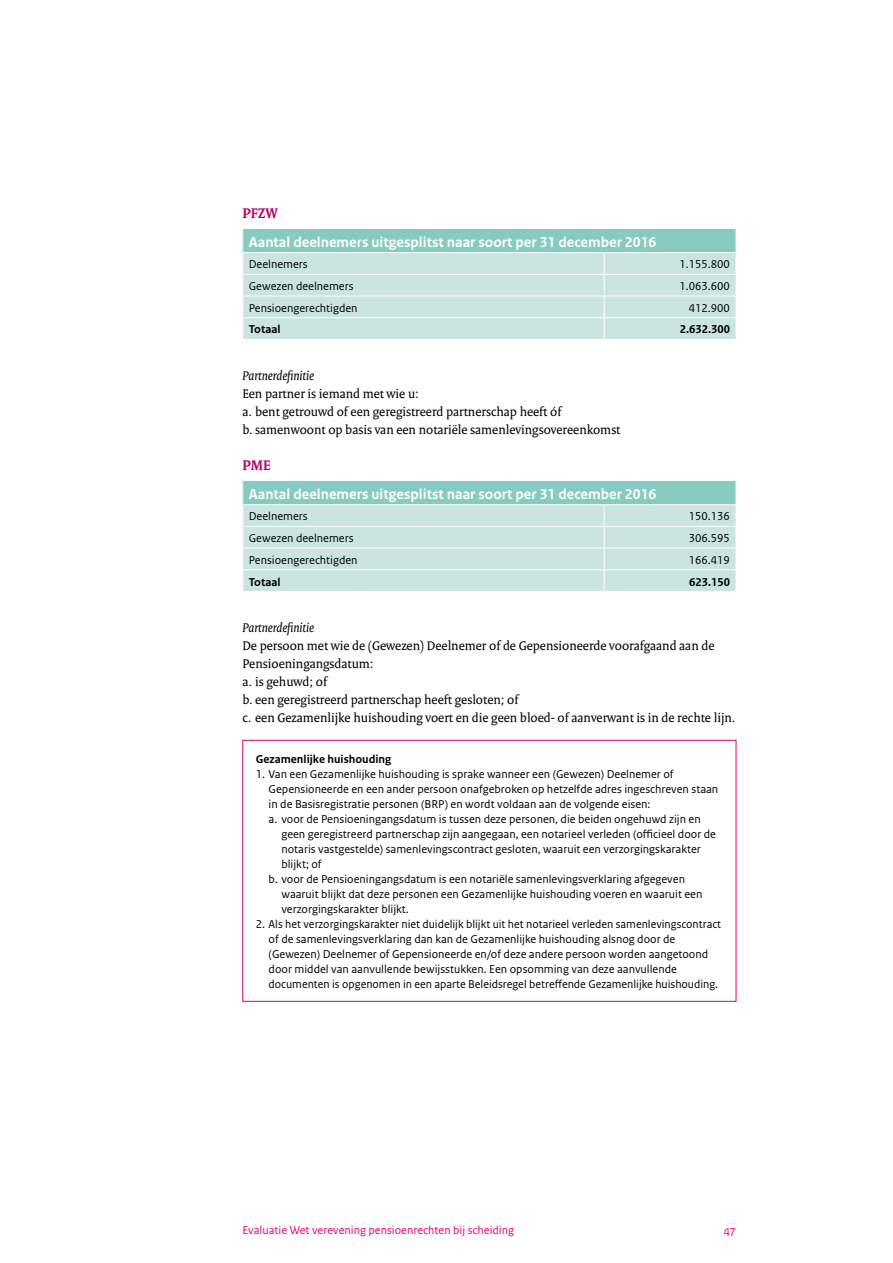
<style>
.page{position:relative;width:893px;height:1263px;background:#fff}
.page>*{position:absolute;margin:0;border:0;box-sizing:border-box;transform-origin:0 0}
._30_RO_Tabel_Kop{font:700 15px "Rijksoverheid Sans Text";color:#fff}
._05_RO_Alineakop_bij{font:700 15px "Rijksoverheid Serif";color:#b80066}
._11_RO_Opsomming{font:13.5px "Rijksoverheid Serif";color:#000}
._10_RO_Broodtekst{font:13.5px/18px "Rijksoverheid Serif";color:#000}
._10_RO_Broodtekst-2{font:italic 13.5px "Rijksoverheid Serif";color:#000}
._32_RO_Tabel_Broodte{font:12px/15px "Rijksoverheid Sans Text";color:#000}
.t1{font:12px "Rijksoverheid Sans Text";color:#e5007b}
._32_RO_Tabel_Broodte-2{font:700 12px "Rijksoverheid Sans Text";color:#000}
._31_RO_Tabel_Tussenk{font:700 12px "Rijksoverheid Sans Text";color:#000}
</style>
<div class="page">
<svg style="left:242px;top:229px;width:494px;height:110px;background:#bfe0db"></svg>
<svg style="left:242px;top:481px;width:494px;height:110px;background:#bfe0db"></svg>
<div style="left:242px;top:740px;width:494px;height:262px;border:1px solid #df006c"></div>
<p class="_05_RO_Alineakop_bij" style="left:242px;top:204px;width:37px">PFZW</p>
<p class="_30_RO_Tabel_Kop" style="left:249px;top:233px;width:409px">Aantal deelnemers uitgesplitst naar soort per 31 december 2016</p>
<p class="_32_RO_Tabel_Broodte" style="left:249px;top:257px;width:61px">Deelnemers</p>
<p class="_32_RO_Tabel_Broodte" style="left:679px;top:257px;width:52px">1.155.800</p>
<p class="_32_RO_Tabel_Broodte" style="left:249px;top:279px;width:106px">Gewezen deelnemers</p>
<p class="_32_RO_Tabel_Broodte" style="left:679px;top:279px;width:52px">1.063.600</p>
<p class="_32_RO_Tabel_Broodte" style="left:249px;top:301px;width:110px">Pensioengerechtigden</p>
<p class="_32_RO_Tabel_Broodte" style="left:689px;top:301px;width:43px">412.900</p>
<p class="_32_RO_Tabel_Broodte-2" style="left:249px;top:323px;width:33px">Totaal</p>
<p class="_32_RO_Tabel_Broodte-2" style="left:680px;top:323px;width:52px">2.632.300</p>
<p class="_10_RO_Broodtekst-2" style="left:242px;top:367px;width:73px">Partnerdefinitie</p>
<p class="_10_RO_Broodtekst" style="left:242px;top:384px;width:178px">Een partner is iemand met wie u:</p>
<p class="_11_RO_Opsomming" style="left:242px;top:403px;width:321px">a. bent getrouwd of een geregistreerd partnerschap heeft óf</p>
<p class="_11_RO_Opsomming" style="left:242px;top:421px;width:380px">b. samenwoont op basis van een notariële samenlevingsovereenkomst</p>
<p class="_05_RO_Alineakop_bij" style="left:242px;top:456px;width:30px">PME</p>
<p class="_30_RO_Tabel_Kop" style="left:249px;top:485px;width:409px">Aantal deelnemers uitgesplitst naar soort per 31 december 2016</p>
<p class="_32_RO_Tabel_Broodte" style="left:249px;top:509px;width:61px">Deelnemers</p>
<p class="_32_RO_Tabel_Broodte" style="left:689px;top:509px;width:43px">150.136</p>
<p class="_32_RO_Tabel_Broodte" style="left:249px;top:531px;width:106px">Gewezen deelnemers</p>
<p class="_32_RO_Tabel_Broodte" style="left:689px;top:531px;width:43px">306.595</p>
<p class="_32_RO_Tabel_Broodte" style="left:249px;top:553px;width:110px">Pensioengerechtigden</p>
<p class="_32_RO_Tabel_Broodte" style="left:689px;top:553px;width:43px">166.419</p>
<p class="_32_RO_Tabel_Broodte-2" style="left:249px;top:575px;width:33px">Totaal</p>
<p class="_32_RO_Tabel_Broodte-2" style="left:689px;top:575px;width:42px">623.150</p>
<p class="_10_RO_Broodtekst-2" style="left:242px;top:619px;width:73px">Partnerdefinitie</p>
<p class="_10_RO_Broodtekst" style="left:242px;top:636px;width:474px">De persoon met wie de (Gewezen) Deelnemer of de Gepensioneerde voorafgaand aan de<br>Pensioeningangsdatum:</p>
<p class="_11_RO_Opsomming" style="left:242px;top:673px;width:86px">a. is gehuwd; of</p>
<p class="_11_RO_Opsomming" style="left:242px;top:691px;width:278px">b. een geregistreerd partnerschap heeft gesloten; of</p>
<p class="_11_RO_Opsomming" style="left:242px;top:709px;width:495px">c. een Gezamenlijke huishouding voert en die geen bloed- of aanverwant is in de rechte lijn.</p>
<p class="_31_RO_Tabel_Tussenk" style="left:256px;top:752px;width:137px">Gezamenlijke huishouding</p>
<p class="_32_RO_Tabel_Broodte" style="left:269px;top:767px;width:451px;text-indent:-13px">1. Van een Gezamenlijke huishouding is sprake wanneer een (Gewezen) Deelnemer of<br>Gepensioneerde en een ander persoon onafgebroken op hetzelfde adres ingeschreven staan in de Basisregistratie personen (BRP) en wordt voldaan aan de volgende eisen:</p>
<p class="_32_RO_Tabel_Broodte" style="left:281px;top:812px;width:436px;text-indent:-13px">a. voor de Pensioeningangsdatum is tussen deze personen, die beiden ongehuwd zijn en geen geregistreerd partnerschap zijn aangegaan, een notarieel verleden (officieel door de notaris vastgestelde) samenlevingscontract gesloten, waaruit een verzorgingskarakter blijkt; of</p>
<p class="_32_RO_Tabel_Broodte" style="left:281px;top:872px;width:423px;text-indent:-13px">b. voor de Pensioeningangsdatum is een notariële samenlevingsverklaring afgegeven waaruit blijkt dat deze personen een Gezamenlijke huishouding voeren en waaruit een verzorgingskarakter blijkt.</p>
<p class="_32_RO_Tabel_Broodte" style="left:269px;top:917px;width:454px;text-indent:-13px">2. Als het verzorgingskarakter niet duidelijk blijkt uit het notarieel verleden samenlevingscontract of de samenlevingsverklaring dan kan de Gezamenlijke huishouding alsnog door de (Gewezen) Deelnemer of Gepensioneerde en/of deze andere persoon worden aangetoond door middel van aanvullende bewijsstukken. Een opsomming van deze aanvullende documenten is opgenomen in een aparte Beleidsregel betreffende Gezamenlijke huishouding.</p>
<p class="t1" style="left:242px;top:1223px;width:273px">Evaluatie Wet verevening pensioenrechten bij scheiding</p>
<p class="t1" style="left:724px;top:1223px;width:13px">47</p>
</div>
